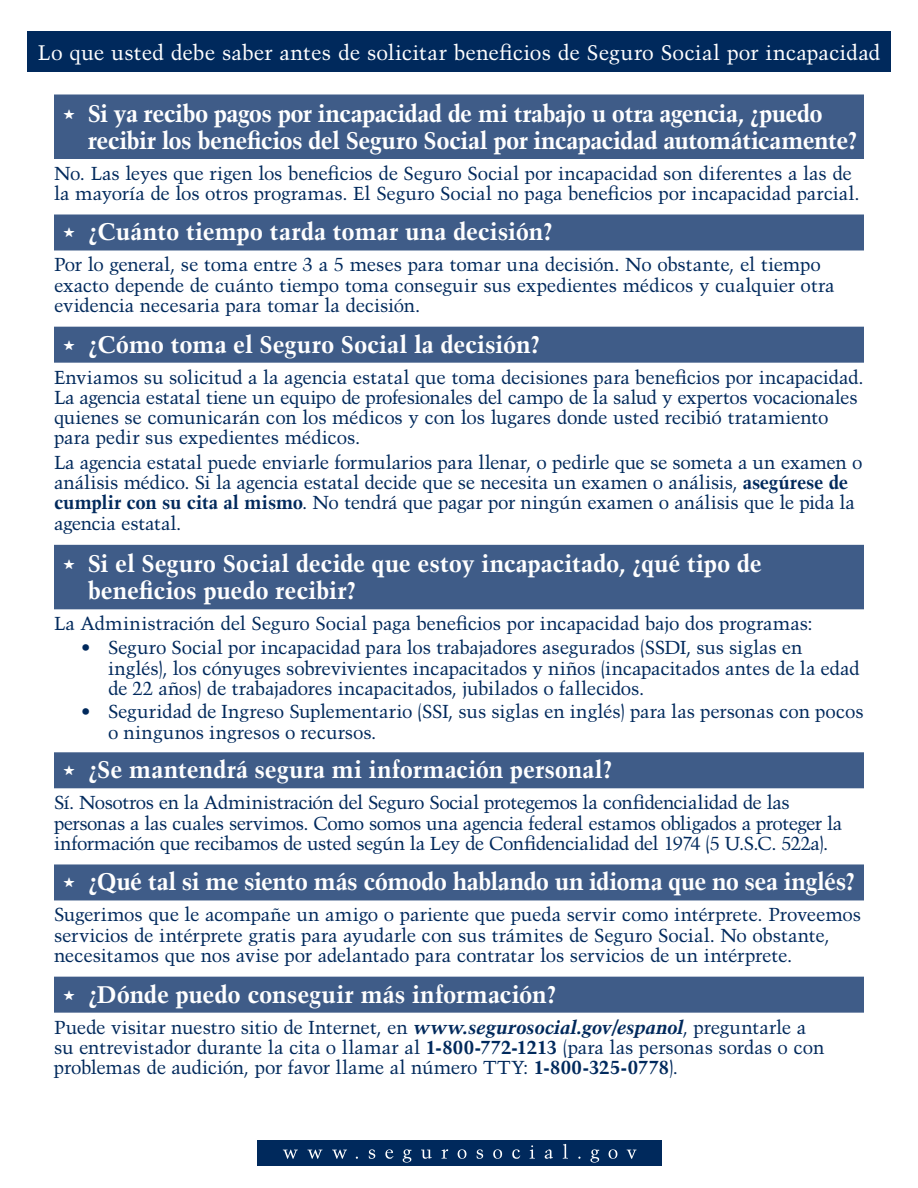
<style>
.page{position:relative;width:918px;height:1188px;background:#fff}
.page>*{position:absolute;margin:0;border:0;box-sizing:border-box;transform-origin:0 0}
.t1{font:700 24px/27px "Trump Mediaeval";letter-spacing:-.015em;color:#fff}
.t2{font:21px "Trump Mediaeval";color:#fff}
.t3{font:18.75px/20.2px "Trump Mediaeval";letter-spacing:-.015em;color:#00295c}
.s1{font-size:30px}
.s2{font-weight:700}
.s3{font-weight:700;font-style:italic}
</style>
<div class="page">
<div style="left:257px;top:1141px;width:405px;height:25px;background:#00295c"></div>
<div style="left:27px;top:32px;width:864px;height:40px;background:#00295c"></div>
<div style="left:54px;top:94px;width:810px;height:65px;background:#3f5c88"></div>
<div style="left:54px;top:214px;width:810px;height:36px;background:#3f5c88"></div>
<div style="left:54px;top:327px;width:810px;height:36px;background:#3f5c88"></div>
<div style="left:54px;top:545px;width:810px;height:64px;background:#3f5c88"></div>
<div style="left:54px;top:752px;width:810px;height:36px;background:#3f5c88"></div>
<div style="left:54px;top:864px;width:810px;height:36px;background:#3f5c88"></div>
<div style="left:54px;top:977px;width:810px;height:36px;background:#3f5c88"></div>
<svg style="left:283px;top:1144px;width:354px;height:19px"></svg>
<p class="t2" style="left:38px;top:40px;width:844px">Lo que usted debe saber antes de solicitar beneficios de Seguro Social por incapacidad</p>
<h1 class="t1" style="left:88px;top:99px;width:772px;text-indent:-27px"><span class="s1">*</span> Si ya recibo pagos por incapacidad de mi trabajo u otra agencia, ¿puedo recibir los beneficios del Seguro Social por incapacidad automáticamente?</h1>
<p class="t3" style="left:54px;top:163px;width:807px">No. Las leyes que rigen los beneficios de Seguro Social por incapacidad son diferentes a las de la mayoría de los otros programas. El Seguro Social no paga beneficios por incapacidad parcial.</p>
<h1 class="t1" style="left:61px;top:218px;width:494px"><span class="s1">*</span> ¿Cuánto tiempo tarda tomar una decisión?</h1>
<p class="t3" style="left:54px;top:255px;width:782px">Por lo general, se toma entre 3 a 5 meses para tomar una decisión. No obstante, el tiempo exacto depende de cuánto tiempo toma conseguir sus expedientes médicos y cualquier otra evidencia necesaria para tomar la decisión.</p>
<h1 class="t1" style="left:61px;top:330px;width:481px"><span class="s1">*</span> ¿Cómo toma el Seguro Social la decisión?</h1>
<p class="t3" style="left:54px;top:367px;width:811px">Enviamos su solicitud a la agencia estatal que toma decisiones para beneficios por incapacidad.<br>La agencia estatal tiene un equipo de profesionales del campo de la salud y expertos vocacionales quienes se comunicarán con los médicos y con los lugares donde usted recibió tratamiento para pedir sus expedientes médicos.</p>
<p class="t3" style="left:54px;top:452px;width:810px">La agencia estatal puede enviarle formularios para llenar, o pedirle que se someta a un examen o análisis médico. Si la agencia estatal decide que se necesita un examen o análisis, <span class="s2">asegúrese de cumplir con su cita al mismo</span>. No tendrá que pagar por ningún examen o análisis que le pida la agencia estatal.</p>
<h1 class="t1" style="left:88px;top:549px;width:676px;text-indent:-27px"><span class="s1">*</span> Si el Seguro Social decide que estoy incapacitado, ¿qué tipo de beneficios puedo recibir?</h1>
<p class="t3" style="left:54px;top:613px;width:760px">La Administración del Seguro Social paga beneficios por incapacidad bajo dos programas:</p>
<p class="t3" style="left:108px;top:638px;width:753px;text-indent:-27px">• Seguro Social por incapacidad para los trabajadores asegurados (SSDI, sus siglas en inglés), los cónyuges sobrevivientes incapacitados y niños (incapacitados antes de la edad de 22 años) de trabajadores incapacitados, jubilados o fallecidos.</p>
<p class="t3" style="left:108px;top:702px;width:757px;text-indent:-27px">• Seguridad de Ingreso Suplementario (SSI, sus siglas en inglés) para las personas con pocos o ningunos ingresos o recursos.</p>
<h1 class="t1" style="left:61px;top:756px;width:553px"><span class="s1">*</span> ¿Se mantendrá segura mi información personal?</h1>
<p class="t3" style="left:54px;top:792px;width:790px">Sí. Nosotros en la Administración del Seguro Social protegemos la confidencialidad de las personas a las cuales servimos. Como somos una agencia federal estamos obligados a proteger la información que recibamos de usted según la Ley de Confidencialidad del 1974 (5 U.S.C. 522a).</p>
<h1 class="t1" style="left:61px;top:868px;width:796px"><span class="s1">*</span> ¿Qué tal si me siento más cómodo hablando un idioma que no sea inglés?</h1>
<p class="t3" style="left:54px;top:905px;width:809px">Sugerimos que le acompañe un amigo o pariente que pueda servir como intérprete. Proveemos servicios de intérprete gratis para ayudarle con sus trámites de Seguro Social. No obstante, necesitamos que nos avise por adelantado para contratar los servicios de un intérprete.</p>
<h1 class="t1" style="left:61px;top:980px;width:497px"><span class="s1">*</span> ¿Dónde puedo conseguir más información?</h1>
<p class="t3" style="left:54px;top:1017px;width:772px">Puede visitar nuestro sitio de Internet, en <span class="s3">www.segurosocial.gov/espanol</span>, preguntarle a su entrevistador durante la cita o llamar al <span class="s2">1-800-772-1213</span> (para las personas sordas o con problemas de audición, por favor llame al número TTY: <span class="s2">1-800-325-0778</span>).</p>
</div>
